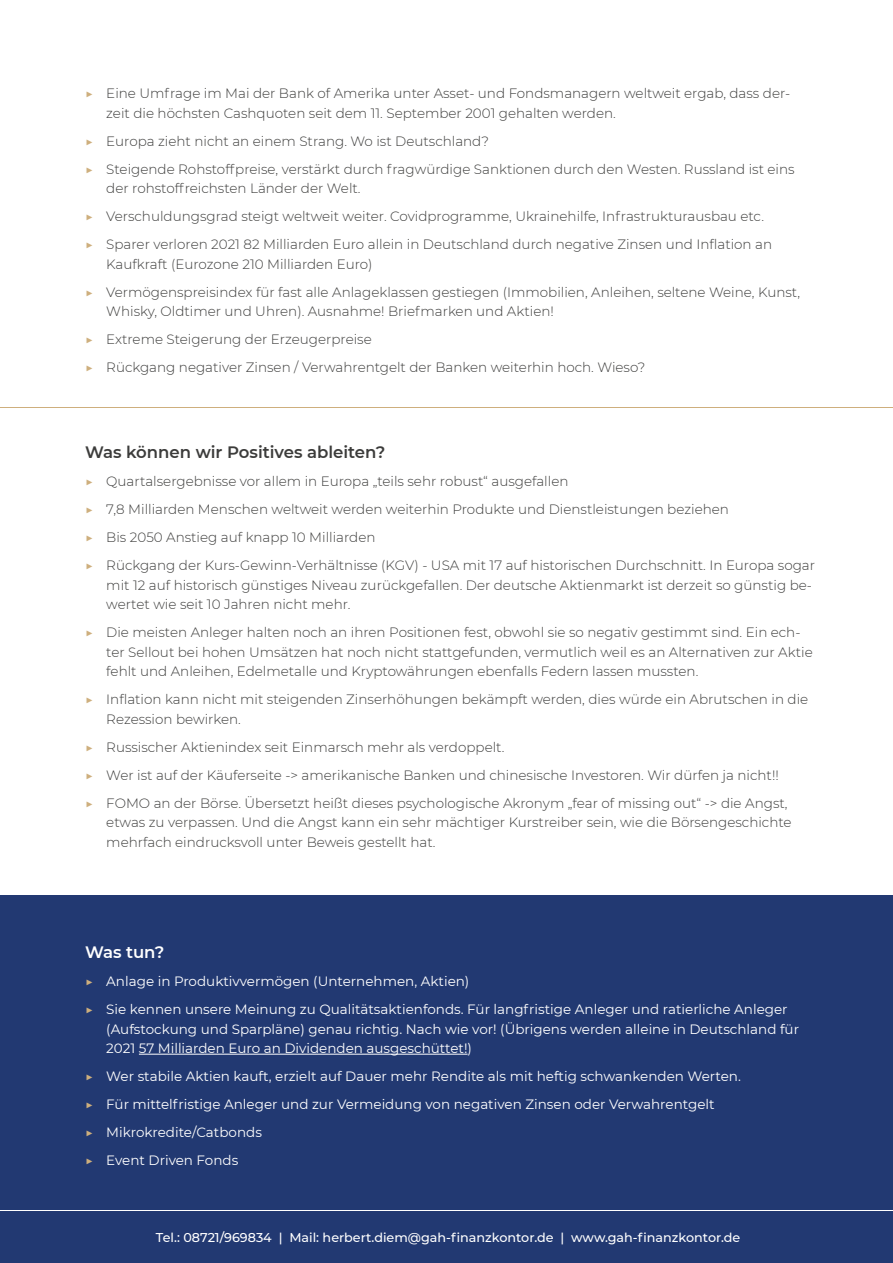
<style>
.page{position:relative;width:893px;height:1263px;background:#fff}
.page>*{position:absolute;margin:0;border:0;box-sizing:border-box;transform-origin:0 0}
.t1{font:600 16.5px "Montserrat";color:#3c3c3b}
.t2{font:600 16.5px "Montserrat";color:#fff}
.t3{font:300 13.5px/28px "Montserrat";color:#3c3c3b}
.t4{font:13.5px/28px "Montserrat";color:#fff}
.t5{font:500 12.75px "Montserrat";color:#fff}
.s1{color:#ceaf7d}
.s2{font-weight:300;color:#ceaf7d}
</style>
<div class="page">
<div style="left:0;top:895px;width:893px;height:368px;background:#223972"></div>
<hr style="left:0;top:407px;width:893px;height:1px;background:#ceaf7d">
<hr style="left:0;top:1210px;width:893px;height:1px;background:#fff">
<hr style="left:139px;top:1054px;width:329px;height:1px;background:#fff">
<p class="t3" style="left:106px;top:83px;width:685px;line-height:19.5px;text-indent:-21px"><span class="s1">▶</span> Eine Umfrage im Mai der Bank of Amerika unter Asset- und Fondsmanagern weltweit ergab, dass der&shy;zeit die höchsten Cashquoten seit dem 11. September 2001 gehalten werden.</p>
<p class="t3" style="left:85px;top:126px;width:711px"><span class="s1">▶</span> Europa zieht nicht an einem Strang. Wo ist Deutschland?<br><span class="s1">▶</span> Steigende Rohstoffpreise, verstärkt durch fragwürdige Sanktionen durch den Westen. Russland ist eins</p>
<p class="t3" style="left:85px;top:174px;width:689px;text-indent:21px">der rohstoffreichsten Länder der Welt.<br><span class="s1">▶</span> Verschuldungsgrad steigt weltweit weiter. Covidprogramme, Ukrainehilfe, Infrastrukturausbau etc. <span class="s1">▶</span> Sparer verloren 2021 82 Milliarden Euro allein in Deutschland durch negative Zinsen und Inflation an</p>
<p class="t3" style="left:85px;top:249px;width:717px;text-indent:21px">Kaufkraft (Eurozone 210 Milliarden Euro)<br><span class="s1">▶</span> Vermögenspreisindex für fast alle Anlageklassen gestiegen (Immobilien, Anleihen, seltene Weine, Kunst,</p>
<p class="t3" style="left:85px;top:297px;width:562px;text-indent:21px">Whisky, Oldtimer und Uhren). Ausnahme! Briefmarken und Aktien!<br><span class="s1">▶</span> Extreme Steigerung der Erzeugerpreise<br><span class="s1">▶</span> Rückgang negativer Zinsen / Verwahrentgelt der Banken weiterhin hoch. Wieso?</p>
<p class="t1" style="left:85px;top:441px;width:302px">Was können wir Positives ableiten?</p>
<p class="t3" style="left:85px;top:467px;width:732px"><span class="s1">▶</span> Quartalsergebnisse vor allem in Europa „teils sehr robust“ ausgefallen<br><span class="s1">▶</span> 7,8 Milliarden Menschen weltweit werden weiterhin Produkte und Dienstleistungen beziehen<br><span class="s1">▶</span> Bis 2050 Anstieg auf knapp 10 Milliarden<br><span class="s1">▶</span> Rückgang der Kurs-Gewinn-Verhältnisse (KGV) - USA mit 17 auf historischen Durchschnitt. In Europa sogar</p>
<p class="t3" style="left:106px;top:575px;width:707px;line-height:19.5px">mit 12 auf historisch günstiges Niveau zurückgefallen. Der deutsche Aktienmarkt ist derzeit so günstig be&shy;wertet wie seit 10 Jahren nicht mehr.</p>
<p class="t3" style="left:106px;top:622px;width:708px;line-height:19.5px;text-indent:-21px"><span class="s1">▶</span> Die meisten Anleger halten noch an ihren Positionen fest, obwohl sie so negativ gestimmt sind. Ein ech&shy;ter Sellout bei hohen Umsätzen hat noch nicht stattgefunden, vermutlich weil es an Alternativen zur Aktie fehlt und Anleihen, Edelmetalle und Kryptowährungen ebenfalls Federn lassen mussten.</p>
<p class="t3" style="left:106px;top:689px;width:703px;line-height:19.5px;text-indent:-21px"><span class="s1">▶</span> Inflation kann nicht mit steigenden Zinserhöhungen bekämpft werden, dies würde ein Abrutschen in die<br>Rezession bewirken.</p>
<p class="t3" style="left:85px;top:732px;width:704px"><span class="s1">▶</span> Russischer Aktienindex seit Einmarsch mehr als verdoppelt.<br><span class="s1">▶</span> Wer ist auf der Käuferseite -&gt; amerikanische Banken und chinesische Investoren. Wir dürfen ja nicht!! <span class="s1">▶</span> FOMO an der Börse. Übersetzt heißt dieses psychologische Akronym „fear of missing out“ -&gt; die Angst,</p>
<p class="t3" style="left:106px;top:812px;width:687px;line-height:19.5px">etwas zu verpassen. Und die Angst kann ein sehr mächtiger Kurstreiber sein, wie die Börsengeschichte mehrfach eindrucksvoll unter Beweis gestellt hat.</p>
<p class="t2" style="left:85px;top:940px;width:81px">Was tun?</p>
<p class="t4" style="left:85px;top:967px;width:704px"><span class="s2">▶</span> Anlage in Produktivvermögen (Unternehmen, Aktien)<br><span class="s2">▶</span> Sie kennen unsere Meinung zu Qualitätsaktienfonds. Für langfristige Anleger und ratierliche Anleger</p>
<p class="t4" style="left:106px;top:1018px;width:694px;line-height:19.5px">(Aufstockung und Sparpläne) genau richtig. Nach wie vor! (Übrigens werden alleine in Deutschland für<br>2021 57 Milliarden Euro an Dividenden ausgeschüttet!)</p>
<p class="t4" style="left:85px;top:1062px;width:657px"><span class="s2">▶</span> Wer stabile Aktien kauft, erzielt auf Dauer mehr Rendite als mit heftig schwankenden Werten. <span class="s2">▶</span> Für mittelfristige Anleger und zur Vermeidung von negativen Zinsen oder Verwahrentgelt<br><span class="s2">▶</span> Mikrokredite/Catbonds<br><span class="s2">▶</span> Event Driven Fonds</p>
<p class="t5" style="left:156px;top:1229px;width:586px">Tel.: 08721/969834 | Mail: herbert.diem@gah-finanzkontor.de | www.gah-finanzkontor.de</p>
</div>
